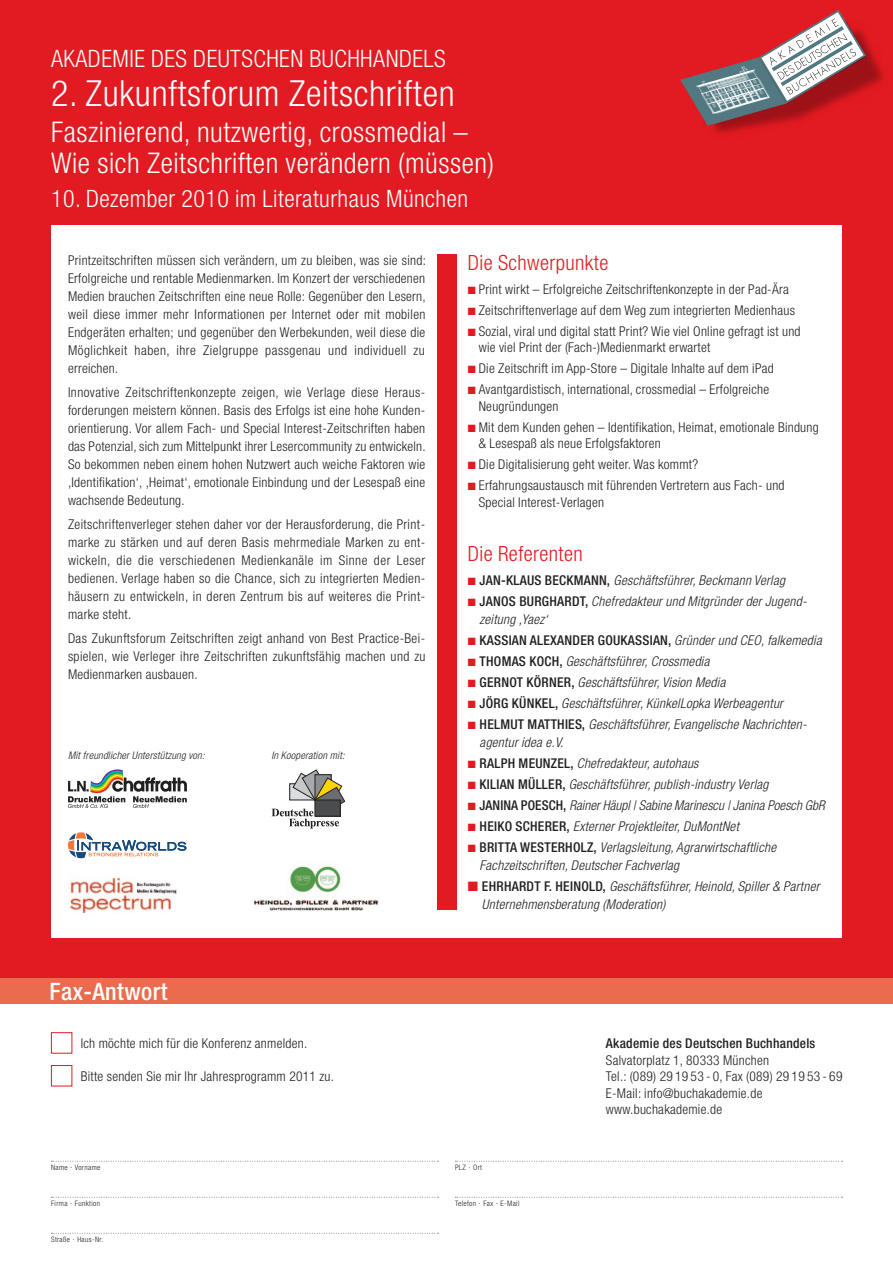
<style>
.page{position:relative;width:893px;height:1263px;background:#fff}
.page>*{position:absolute;margin:0;border:0;box-sizing:border-box;transform-origin:0 0}
.t1{font:300 condensed 36px "Helvetica Neue";letter-spacing:.02em;color:#fff}
.t2{font:300 condensed 28.5px/31.5px "Helvetica Neue";letter-spacing:.02em;color:#fff}
.t3{font:300 condensed 24px "Helvetica Neue";letter-spacing:.02em;color:#fff}
.t4{font:500 condensed 24px "Helvetica Neue";letter-spacing:.02em;color:#fff}
._02-Rubriken{font:300 condensed 21px "Helvetica Neue";letter-spacing:.02em;color:#e21a21}
._01-Text{font:300 condensed 13.5px/18px "Helvetica Neue";letter-spacing:.02em;color:#231f20}
._01-Name{font:italic 300 condensed 13.5px/18px "Helvetica Neue";letter-spacing:.02em;color:#231f20}
._01-Name-2{font:500 condensed 13.5px "Helvetica Neue";letter-spacing:.02em;color:#231f20}
._01-Name-3{font:italic 300 condensed 10.5px "Helvetica Neue";letter-spacing:.02em;color:#231f20}
.t5{font:300 condensed 7.5px "Helvetica Neue";letter-spacing:.05em;color:#231f20}
.s1{color:#e21a21}
.s2{font-weight:500;font-style:normal}
.s3{font-weight:300;font-style:italic}
</style>
<div class="page">
<div style="left:0;top:0;width:893px;height:978px;background:#e21a21"></div>
<div style="left:0;top:978px;width:893px;height:25px;background:#eb6b4e"></div>
<div style="left:51px;top:225px;width:791px;height:713px;background:#fff"></div>
<div style="left:51px;top:1032px;width:21px;height:21px;background:#fff;border:1px solid #e21a21"></div>
<div style="left:51px;top:1065px;width:21px;height:21px;background:#fff;border:1px solid #e21a21"></div>
<svg style="left:51px;top:1161px;width:388px;height:1px"></svg>
<svg style="left:51px;top:1197px;width:388px;height:1px"></svg>
<svg style="left:51px;top:1233px;width:388px;height:1px"></svg>
<svg style="left:455px;top:1161px;width:388px;height:1px"></svg>
<svg style="left:455px;top:1197px;width:388px;height:1px"></svg>
<div style="left:437px;top:254px;width:19px;height:655px;background:#e21a21"></div>
<svg style="left:68px;top:769px;width:119px;height:39px"></svg>
<svg style="left:68px;top:832px;width:118px;height:26px"></svg>
<img style="left:69px;top:877px;width:108px;height:36px">
<img style="left:253px;top:866px;width:126px;height:45px">
<svg style="left:271px;top:770px;width:74px;height:59px"></svg>
<img style="left:713px;top:37px;width:171px;height:96px">
<svg style="left:680px;top:10px;width:186px;height:116px"></svg>
<p class="t3" style="left:51px;top:45px;width:396px">AKADEMIE DES DEUTSCHEN BUCHHANDELS</p>
<p class="t1" style="left:51px;top:73px;width:405px">2. Zukunftsforum Zeitschriften</p>
<p class="t2" style="left:51px;top:116px;width:445px">Faszinierend, nutzwertig, crossmedial –<br>Wie sich Zeitschriften verändern (müssen)</p>
<p class="t3" style="left:51px;top:185px;width:418px">10. Dezember 2010 im Literaturhaus München</p>
<p class="_01-Text" style="left:68px;top:251px;width:359px;text-align:justify">Printzeitschriften müssen sich verändern, um zu bleiben, was sie sind:<br>Erfolgreiche und rentable Medienmarken. Im Konzert der verschiedenen Medien brauchen Zeitschriften eine neue Rolle: Gegenüber den Lesern, weil diese immer mehr Informationen per Internet oder mit mobilen Endgeräten erhalten; und gegenüber den Werbekunden, weil diese die Möglichkeit haben, ihre Zielgruppe passgenau und individuell zu erreichen.</p>
<p class="_01-Text" style="left:68px;top:383px;width:359px">Innovative Zeitschriftenkonzepte zeigen, wie Verlage diese Heraus&shy;forderungen meistern können. Basis des Erfolgs ist eine hohe Kunden&shy;orientierung. Vor allem Fach- und Special Interest-Zeitschriften haben das Potenzial, sich zum Mittelpunkt ihrer Lesercommunity zu entwickeln.<br>So bekommen neben einem hohen Nutzwert auch weiche Faktoren wie ‚Identifikation‘, ‚Heimat‘, emotionale Einbindung und der Lesespaß eine wachsende Bedeutung.</p>
<p class="_01-Text" style="left:68px;top:515px;width:359px;text-align:justify">Zeitschriftenverleger stehen daher vor der Herausforderung, die Print&shy;marke zu stärken und auf deren Basis mehrmediale Marken zu ent&shy;wickeln, die die verschiedenen Medienkanäle im Sinne der Leser bedienen. Verlage haben so die Chance, sich zu integrierten Medien&shy;häusern zu entwickeln, in deren Zentrum bis auf weiteres die Print&shy;marke steht.</p>
<p class="_01-Text" style="left:68px;top:629px;width:359px">Das Zukunftsforum Zeitschriften zeigt anhand von Best Practice-Bei&shy;spielen, wie Verleger ihre Zeitschriften zukunftsfähig machen und zu<br>Medienmarken ausbauen.</p>
<p class="_01-Name-3" style="left:68px;top:749px;width:138px">Mit freundlicher Unterstützung von:</p>
<p class="_01-Name-3" style="left:271px;top:749px;width:75px">In Kooperation mit:</p>
<p class="t4" style="left:50px;top:977px;width:120px">Fax-Antwort</p>
<p class="_01-Text" style="left:81px;top:1034px;width:228px">Ich möchte mich für die Konferenz anmelden.</p>
<p class="_01-Text" style="left:81px;top:1067px;width:255px">Bitte senden Sie mir Ihr Jahresprogramm 2011 zu.</p>
<p class="t5" style="left:51px;top:1163px;width:51px">Name · Vorname</p>
<p class="t5" style="left:51px;top:1199px;width:51px">Firma · Funktion</p>
<p class="t5" style="left:51px;top:1235px;width:54px">Straße · Haus-Nr.</p>
<p class="_02-Rubriken" style="left:468px;top:250px;width:142px">Die Schwerpunkte</p>
<p class="_01-Text" style="left:468px;top:280px;width:323px"><span class="s1">■</span> Print wirkt – Erfolgreiche Zeitschriftenkonzepte in der Pad-Ära</p>
<p class="_01-Text" style="left:468px;top:301px;width:329px"><span class="s1">■</span> Zeitschriftenverlage auf dem Weg zum integrierten Medienhaus</p>
<p class="_01-Text" style="left:479px;top:323px;width:323px;line-height:16.5px;text-indent:-11px"><span class="s1">■</span> Sozial, viral und digital statt Print? Wie viel Online gefragt ist und wie viel Print der (Fach-)Medienmarkt erwartet</p>
<p class="_01-Text" style="left:468px;top:360px;width:308px"><span class="s1">■</span> Die Zeitschrift im App-Store – Digitale Inhalte auf dem iPad</p>
<p class="_01-Text" style="left:479px;top:381px;width:292px;line-height:16.5px;text-indent:-11px"><span class="s1">■</span> Avantgardistisch, international, crossmedial – Erfolgreiche<br>Neugründungen</p>
<p class="_01-Text" style="left:479px;top:419px;width:342px;line-height:16.5px;text-indent:-11px"><span class="s1">■</span> Mit dem Kunden gehen – Identifikation, Heimat, emotionale Bindung &amp; Lesespaß als neue Erfolgsfaktoren</p>
<p class="_01-Text" style="left:468px;top:456px;width:232px"><span class="s1">■</span> Die Digitalisierung geht weiter. Was kommt?</p>
<p class="_01-Text" style="left:479px;top:477px;width:307px;line-height:16.5px;text-indent:-11px"><span class="s1">■</span> Erfahrungsaustausch mit führenden Vertretern aus Fach- und<br>Special Interest-Verlagen</p>
<p class="_02-Rubriken" style="left:468px;top:541px;width:116px">Die Referenten</p>
<p class="_01-Name" style="left:468px;top:571px;width:319px"><span class="s1">■</span> <span class="s2">JAN-KLAUS BECKMANN,</span> Geschäftsführer, Beckmann Verlag</p>
<p class="_01-Name" style="left:480px;top:592px;width:328px;text-indent:-12px"><span class="s1">■</span> <span class="s2">JANOS BURGHARDT,</span> Chefredakteur und Mitgründer der Jugend&shy;zeitung ,Yaez‘</p>
<p class="_01-Name-2" style="left:468px;top:632px;width:355px"><span class="s1">■</span> KASSIAN ALEXANDER GOUKASSIAN, <span class="s3">Gründer und CEO, falkemedia</span></p>
<p class="_01-Name" style="left:468px;top:652px;width:243px"><span class="s1">■</span> <span class="s2">THOMAS KOCH,</span> Geschäftsführer, Crossmedia</p>
<p class="_01-Name" style="left:468px;top:673px;width:259px"><span class="s1">■</span> <span class="s2">GERNOT KÖRNER,</span> Geschäftsführer, Vision Media</p>
<p class="_01-Name" style="left:468px;top:694px;width:317px"><span class="s1">■</span> <span class="s2">JÖRG KÜNKEL,</span> Geschäftsführer, KünkelLopka Werbeagentur</p>
<p class="_01-Name" style="left:480px;top:715px;width:329px;text-indent:-12px"><span class="s1">■</span> <span class="s2">HELMUT MATTHIES,</span> Geschäftsführer, Evangelische Nachrichten&shy;agentur idea e.V.</p>
<p class="_01-Name" style="left:468px;top:754px;width:232px"><span class="s1">■</span> <span class="s2">RALPH MEUNZEL,</span> Chefredakteur, autohaus</p>
<p class="_01-Name" style="left:468px;top:775px;width:302px"><span class="s1">■</span> <span class="s2">KILIAN MÜLLER,</span> Geschäftsführer, publish-industry Verlag</p>
<p class="_01-Name" style="left:468px;top:796px;width:359px"><span class="s1">■</span> <span class="s2">JANINA POESCH,</span> Rainer Häupl | Sabine Marinescu | Janina Poesch GbR</p>
<p class="_01-Name" style="left:468px;top:817px;width:273px"><span class="s1">■</span> <span class="s2">HEIKO SCHERER,</span> Externer Projektleiter, DuMontNet</p>
<p class="_01-Name" style="left:480px;top:838px;width:298px;text-indent:-12px"><span class="s1">■</span> <span class="s2">BRITTA WESTERHOLZ,</span> Verlagsleitung, Agrarwirtschaftliche<br>Fachzeitschriften, Deutscher Fachverlag</p>
<p class="_01-Name" style="left:482px;top:877px;width:339px;text-indent:-14px"><span class="s1">■</span> <span class="s2">EHRHARDT F. HEINOLD,</span> Geschäftsführer, Heinold, Spiller &amp; Partner<br>Unternehmensberatung (Moderation)</p>
<p class="t5" style="left:455px;top:1163px;width:29px">PLZ · Ort</p>
<p class="t5" style="left:455px;top:1199px;width:66px">Telefon · Fax · E-Mail</p>
<p class="_01-Name-2" style="left:606px;top:1035px;width:211px">Akademie des Deutschen Buchhandels</p>
<p class="_01-Text" style="left:606px;top:1051px;width:238px;line-height:16.5px">Salvatorplatz 1, 80333 München<br>Tel.: (089) 29 19 53 - 0, Fax (089) 29 19 53 - 69<br>E-Mail: info@buchakademie.de www.buchakademie.de</p>
</div>
